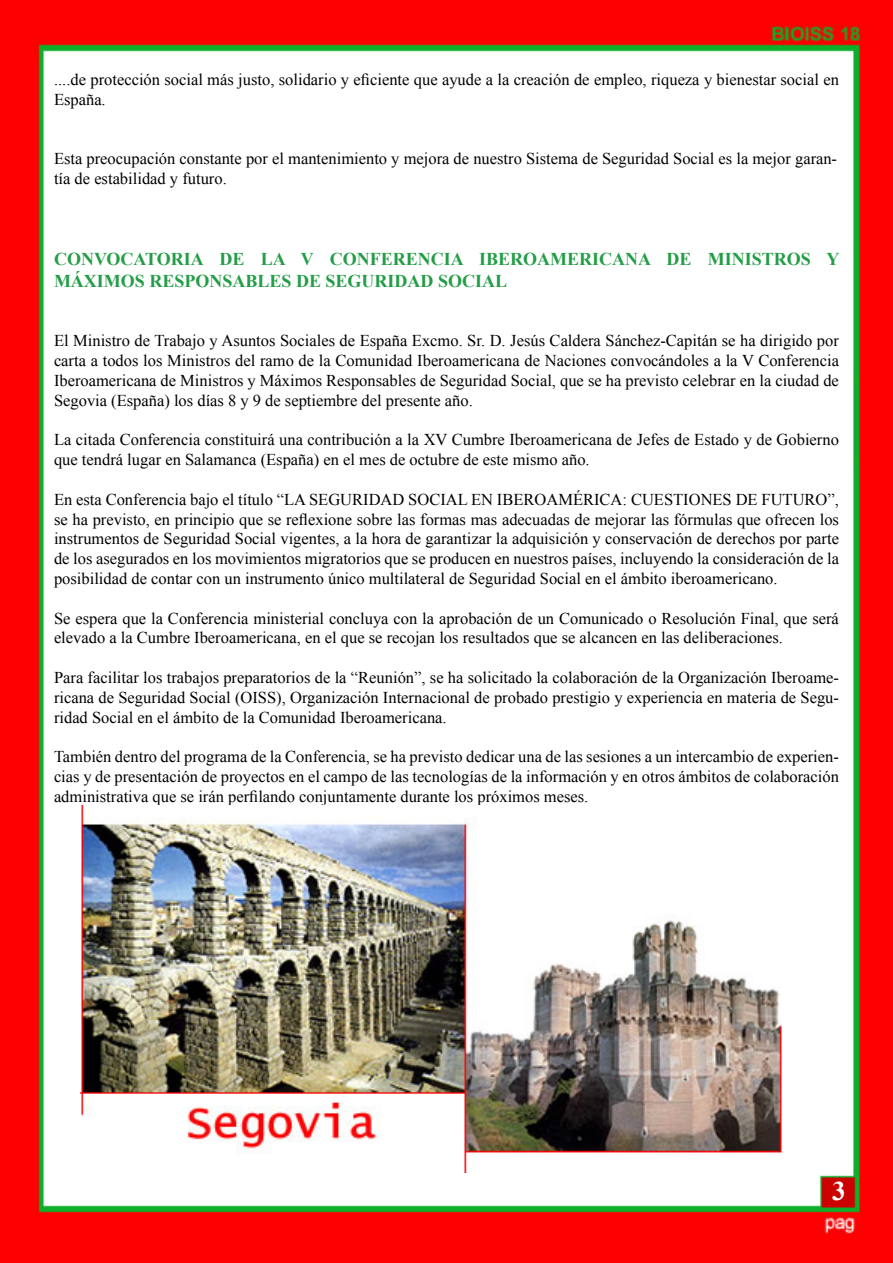
<style>
.page{position:relative;width:893px;height:1263px;background:#fff}
.page>*{position:absolute;margin:0;border:0;box-sizing:border-box;transform-origin:0 0}
.t1{font:700 27px "Times New Roman";color:#fff}
.t2{font:700 18px/21.6px "Times New Roman";color:#239d46}
.t3{font:16.5px/19.8px "Times New Roman";color:#000}
</style>
<div class="page">
<img style="left:0;top:0;width:893px;height:1263px">
<img style="left:80px;top:805px;width:702px;height:367px">
<p class="t3" style="left:54px;top:70px;width:786px">....de protección social más justo, solidario y eficiente que ayude a la creación de empleo, riqueza y bienestar social en<br>España.</p>
<p class="t3" style="left:54px;top:149px;width:785px">Esta preocupación constante por el mantenimiento y mejora de nuestro Sistema de Seguridad Social es la mejor garan&shy;tía de estabilidad y futuro.</p>
<p class="t2" style="left:54px;top:248px;width:787px">CONVOCATORIA DE LA V CONFERENCIA IBEROAMERICANA DE MINISTROS Y<br>MÁXIMOS RESPONSABLES DE SEGURIDAD SOCIAL</p>
<p class="t3" style="left:54px;top:331px;width:786px;text-align:justify">El Ministro de Trabajo y Asuntos Sociales de España Excmo. Sr. D. Jesús Caldera Sánchez-Capitán se ha dirigido por carta a todos los Ministros del ramo de la Comunidad Iberoamericana de Naciones convocándoles a la V Conferencia Iberoamericana de Ministros y Máximos Responsables de Seguridad Social, que se ha previsto celebrar en la ciudad de Segovia (España) los días 8 y 9 de septiembre del presente año.</p>
<p class="t3" style="left:54px;top:430px;width:786px">La citada Conferencia constituirá una contribución a la XV Cumbre Iberoamericana de Jefes de Estado y de Gobierno que tendrá lugar en Salamanca (España) en el mes de octubre de este mismo año.</p>
<p class="t3" style="left:54px;top:489px;width:786px;text-align:justify">En esta Conferencia bajo el título “LA SEGURIDAD SOCIAL EN IBEROAMÉRICA: CUESTIONES DE FUTURO”, se ha previsto, en principio que se reflexione sobre las formas mas adecuadas de mejorar las fórmulas que ofrecen los instrumentos de Seguridad Social vigentes, a la hora de garantizar la adquisición y conservación de derechos por parte de los asegurados en los movimientos migratorios que se producen en nuestros países, incluyendo la consideración de la posibilidad de contar con un instrumento único multilateral de Seguridad Social en el ámbito iberoamericano.</p>
<p class="t3" style="left:54px;top:608px;width:786px">Se espera que la Conferencia ministerial concluya con la aprobación de un Comunicado o Resolución Final, que será elevado a la Cumbre Iberoamericana, en el que se recojan los resultados que se alcancen en las deliberaciones.</p>
<p class="t3" style="left:54px;top:667px;width:786px;text-align:justify">Para facilitar los trabajos preparatorios de la “Reunión”, se ha solicitado la colaboración de la Organización Iberoame&shy;ricana de Seguridad Social (OISS), Organización Internacional de probado prestigio y experiencia en materia de Segu&shy;ridad Social en el ámbito de la Comunidad Iberoamericana.</p>
<p class="t3" style="left:54px;top:746px;width:786px;text-align:justify">También dentro del programa de la Conferencia, se ha previsto dedicar una de las sesiones a un intercambio de experien&shy;cias y de presentación de proyectos en el campo de las tecnologías de la información y en otros ámbitos de colaboración administrativa que se irán perfilando conjuntamente durante los próximos meses.</p>
<h1 class="t1" style="left:832px;top:1172px;width:15px">3</h1>
</div>
